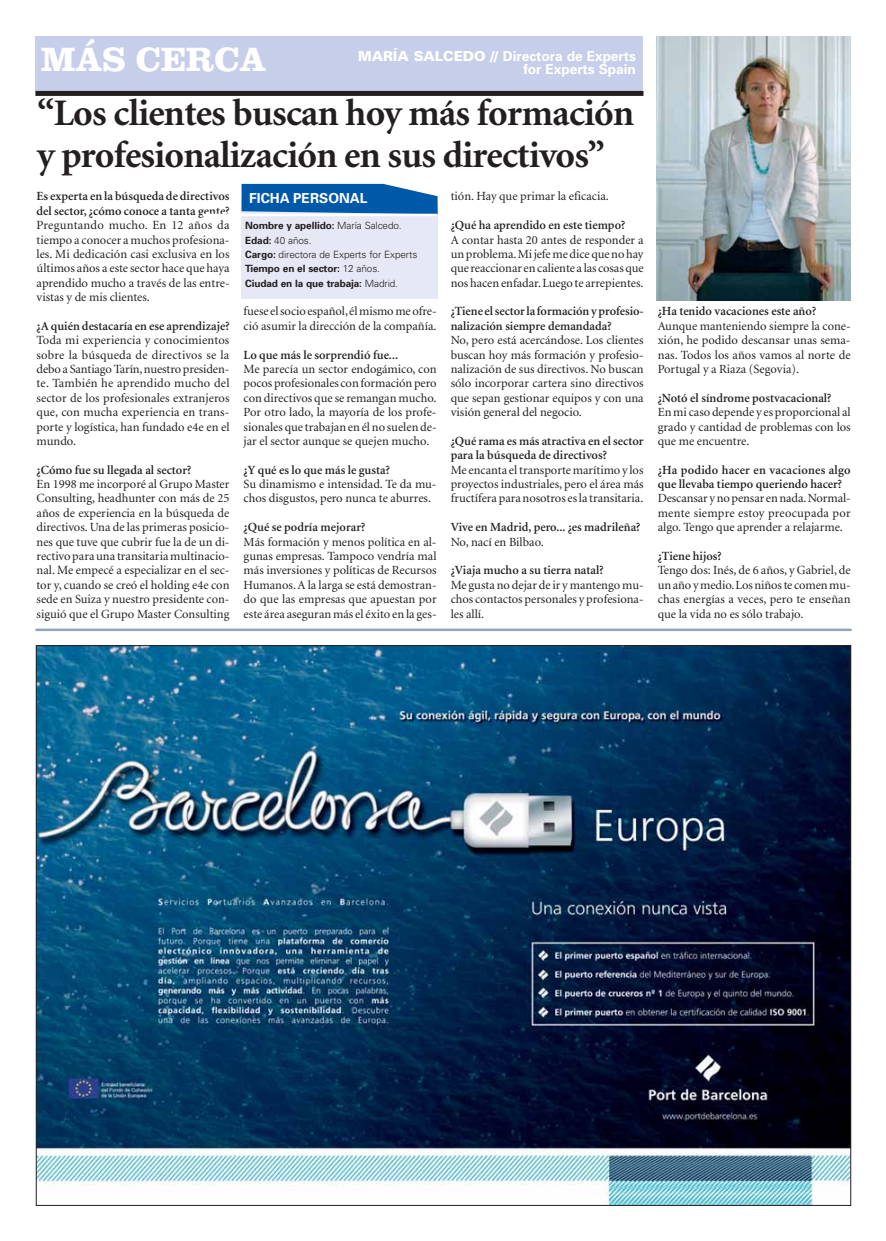
<style>
.page{position:relative;width:886px;height:1241px;background:#fff}
.page>*{position:absolute;margin:0;border:0;box-sizing:border-box;transform-origin:0 0}
.t1{font:700 37.5px/41.2px "Minion";letter-spacing:-.02em;color:#231f20}
.t2{font:700 35px "Clarendon";letter-spacing:-.01em;color:#fff}
.t3{font:700 13.75px/12.5px "Univers";letter-spacing:-.005em;color:#fff;text-align:right}
.t4{font:12.5px/14.4px "Minion";color:#231f20;text-align:justify}
.t5{font:600 12.5px/14.4px "Minion";color:#231f20}
.t6{font:700 10px/14.4px "Univers";letter-spacing:-.01em;color:#231f20}
.s1{font-weight:900}
.s2{font-weight:300}
</style>
<div class="page">
<img style="left:38px;top:647px;width:811px;height:556px">
<hr style="left:35px;top:628px;width:817px;height:3px;background:#97a2c3">
<div style="left:35px;top:36px;width:608px;height:56px;background:#c7cee9"></div>
<div style="left:35px;top:91px;width:608px;height:5px;background:#231f20"></div>
<img style="left:657px;top:36px;width:193px;height:264px">
<div style="left:241px;top:196px;width:197px;height:102px;background:#e6e8f5"></div>
<svg style="left:242px;top:184px;width:196px;height:30px;background:#1968b1"></svg>
<hr style="left:203px;top:214px;width:234px;height:2px;background:#fff">
<h2 class="t2" style="left:41px;top:48px;width:227px">MÁS CERCA</h2>
<p class="t3" style="left:358px;top:52px;width:279px"><span class="s1">MARÍA SALCEDO //</span> Directora de Experts for Experts Spain</p>
<h1 class="t1" style="left:37px;top:96px;width:599px">“Los clientes buscan hoy más formación y profesionalización en sus directivos”</h1>
<p class="t5" style="left:37px;top:190px;width:194px">Es experta en la búsqueda de directivos del sector, ¿cómo conoce a tanta gente?</p>
<p class="t4" style="left:37px;top:219px;width:194px">Preguntando mucho. En 12 años da tiempo a conocer a muchos profesiona&shy;les. Mi dedicación casi exclusiva en los últimos años a este sector hace que haya aprendido mucho a través de las entre&shy;vistas y de mis clientes.</p>
<p class="t5" style="left:37px;top:320px;width:194px">¿A quién destacaría en ese aprendizaje?</p>
<p class="t4" style="left:37px;top:334px;width:194px">Toda mi experiencia y conocimientos sobre la búsqueda de directivos se la debo a Santiago Tarín,nuestro presiden&shy;te. También he aprendido mucho del sector de los profesionales extranjeros que, con mucha experiencia en trans&shy;porte y logística, han fundado e4e en el mundo.</p>
<p class="t5" style="left:37px;top:463px;width:156px">¿Cómo fue su llegada al sector?</p>
<p class="t4" style="left:37px;top:478px;width:195px">En 1998 me incorporé al Grupo Master Consulting, headhunter con más de 25 años de experiencia en la búsqueda de directivos. Una de las primeras posicio&shy;nes que tuve que cubrir fue la de un di&shy;rectivo para una transitaria multinacio&shy;nal. Me empecé a especializar en el sec&shy;tor y, cuando se creó el holding e4e con sede en Suiza y nuestro presidente con&shy;siguió que el Grupo Master Consulting</p>
<p class="t3" style="left:249px;top:194px;width:120px">FICHA PERSONAL</p>
<p class="t6" style="left:245px;top:219px;width:174px">Nombre y apellido: <span class="s2">María Salcedo.<br></span>Edad: <span class="s2">40 años.<br></span>Cargo: <span class="s2">directora de Experts for Experts<br></span>Tiempo en el sector: <span class="s2">12 años.<br></span>Ciudad en la que trabaja: <span class="s2">Madrid.</span></p>
<p class="t4" style="left:244px;top:305px;width:194px">fuese el socio español,él mismo me ofre&shy;ció asumir la dirección de la compañía.</p>
<p class="t5" style="left:244px;top:348px;width:156px">Lo que más le sorprendió fue...</p>
<p class="t4" style="left:244px;top:363px;width:194px">Me parecía un sector endogámico, con pocos profesionales con formación pero con directivos que se remangan mucho.<br>Por otro lado, la mayoría de los profe&shy;sionales que trabajan en él no suelen de&shy;jar el sector aunque se quejen mucho.</p>
<p class="t5" style="left:244px;top:463px;width:148px">¿Y qué es lo que más le gusta?</p>
<p class="t4" style="left:244px;top:478px;width:194px">Su dinamismo e intensidad. Te da mu&shy;chos disgustos, pero nunca te aburres.</p>
<p class="t5" style="left:244px;top:521px;width:123px">¿Qué se podría mejorar?</p>
<p class="t4" style="left:244px;top:535px;width:194px">Más formación y menos política en al&shy;gunas empresas. Tampoco vendría mal más inversiones y políticas de Recursos Humanos. A la larga se está demostran&shy;do que las empresas que apuestan por este área aseguran más el éxito en la ges-</p>
<p class="t4" style="left:451px;top:190px;width:160px">tión. Hay que primar la eficacia.</p>
<p class="t5" style="left:451px;top:219px;width:176px">¿Qué ha aprendido en este tiempo?</p>
<p class="t4" style="left:451px;top:233px;width:194px">A contar hasta 20 antes de responder a un problema.Mi jefe me dice que no hay que reaccionar en caliente a las cosas que nos hacen enfadar.Luego te arrepientes.</p>
<p class="t5" style="left:451px;top:305px;width:194px">¿Tiene el sector la formación y profesio&shy;nalización siempre demandada?</p>
<p class="t4" style="left:451px;top:334px;width:194px">No, pero está acercándose. Los clientes buscan hoy más formación y profesio&shy;nalización de sus directivos. No buscan sólo incorporar cartera sino directivos que sepan gestionar equipos y con una visión general del negocio.</p>
<p class="t5" style="left:451px;top:435px;width:194px">¿Qué rama es más atractiva en el sector para la búsqueda de directivos?</p>
<p class="t4" style="left:451px;top:463px;width:194px">Me encanta el transporte marítimo y los proyectos industriales, pero el área más fructífera para nosotros es la transitaria.</p>
<p class="t5" style="left:451px;top:521px;width:191px">Vive en Madrid, pero... ¿es madrileña?</p>
<p class="t4" style="left:451px;top:535px;width:95px">No, nací en Bilbao.</p>
<p class="t5" style="left:451px;top:564px;width:154px">¿Viaja mucho a su tierra natal?</p>
<p class="t4" style="left:451px;top:578px;width:194px">Me gusta no dejar de ir y mantengo mu&shy;chos contactos personales y profesiona&shy;les allí.</p>
<p class="t5" style="left:658px;top:305px;width:160px">¿Ha tenido vacaciones este año?</p>
<p class="t4" style="left:658px;top:320px;width:194px">Aunque manteniendo siempre la cone&shy;xión, he podido descansar unas sema&shy;nas. Todos los años vamos al norte de Portugal y a Riaza (Segovia).</p>
<p class="t5" style="left:658px;top:391px;width:175px">¿Notó el síndrome postvacacional?</p>
<p class="t4" style="left:658px;top:406px;width:194px">En mi caso depende y es proporcional al grado y cantidad de problemas con los que me encuentre.</p>
<p class="t5" style="left:658px;top:463px;width:194px">¿Ha podido hacer en vacaciones algo que llevaba tiempo queriendo hacer?</p>
<p class="t4" style="left:658px;top:492px;width:194px">Descansar y no pensar en nada.Normal&shy;mente siempre estoy preocupada por algo. Tengo que aprender a relajarme.</p>
<p class="t5" style="left:658px;top:550px;width:65px">¿Tiene hijos?</p>
<p class="t4" style="left:658px;top:564px;width:194px">Tengo dos: Inés, de 6 años, y Gabriel, de un año y medio.Los niños te comen mu&shy;chas energías a veces, pero te enseñan que la vida no es sólo trabajo.</p>
</div>
